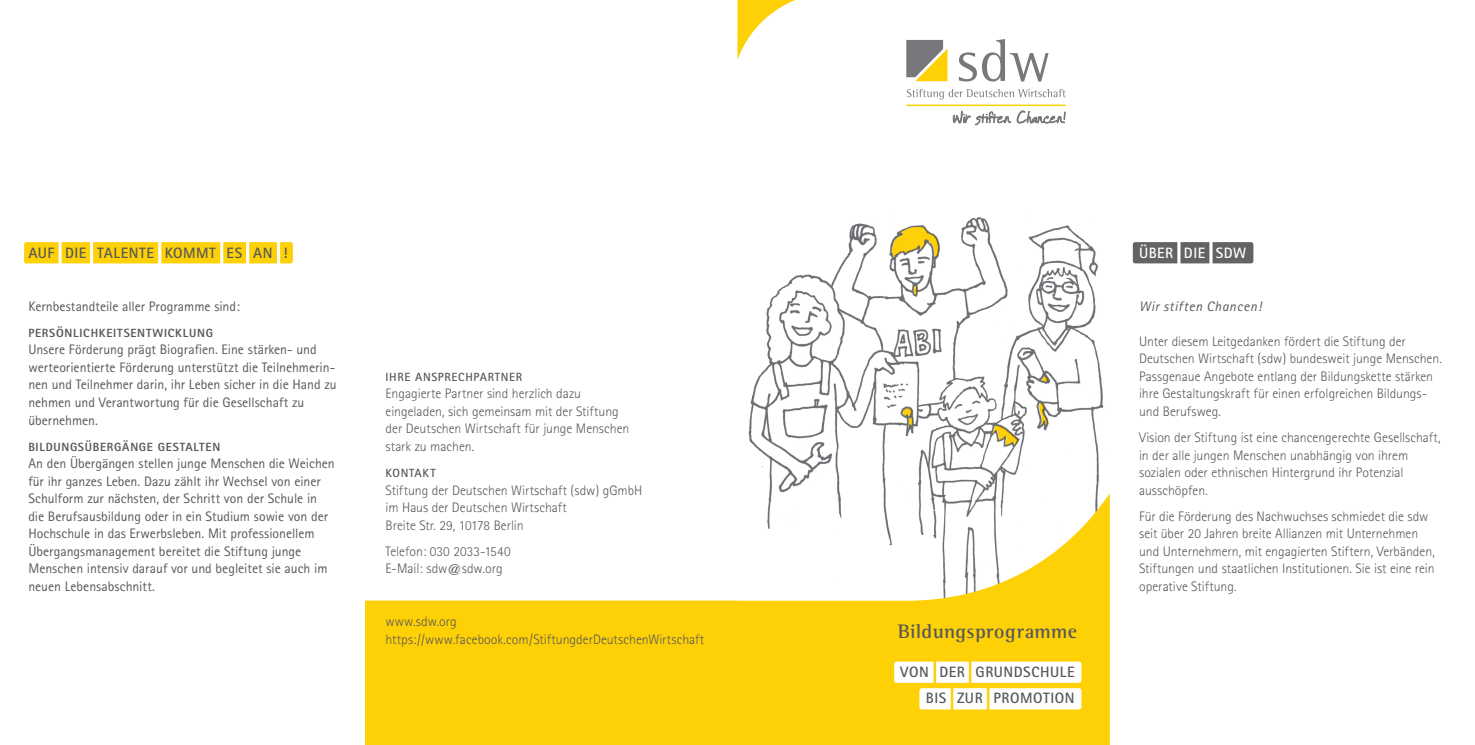
<style>
.page{position:relative;width:1475px;height:745px;background:#fff}
.page>*{position:absolute;margin:0;border:0;box-sizing:border-box;transform-origin:0 0}
.t1{font:700 20px "Rotis Semi Serif";letter-spacing:.02em;color:#57585a}
.t2{font:700 15px/26.2px "Rotis Sans Serif";letter-spacing:.035em;color:#57585a;text-align:right}
.t3{font:700 15px "Rotis Sans Serif";letter-spacing:.03em;color:#fff}
.t4{font:300 13.75px/17.5px "Rotis Sans Serif";color:#57585a}
.t5{font:13.75px/17.5px "Rotis Sans Serif";color:#57585a}
.t6{font:italic 13.75px "Rotis Sans Serif";letter-spacing:.04em;color:#57585a}
.t7{font:800 11.88px "Rotis Sans Serif";letter-spacing:.06em;color:#57585a}
.t8{font:700 11.88px "Rotis Sans Serif";letter-spacing:.055em;color:#57585a}
</style>
<div class="page">
<img style="left:1070px;top:228px;width:34px;height:265px">
<img style="left:748px;top:215px;width:320px;height:278px">
<svg style="left:906px;top:89px;width:159px;height:10px"></svg>
<svg style="left:958px;top:39px;width:90px;height:42px"></svg>
<hr style="left:906px;top:104px;width:159px;height:2px;background:#fed006">
<svg style="left:906px;top:40px;width:41px;height:41px;background:#aea267"></svg>
<svg style="left:1016px;top:111px;width:49px;height:12px"></svg>
<svg style="left:952px;top:111px;width:58px;height:14px"></svg>
<svg style="left:737px;top:0;width:58px;height:60px"></svg>
<svg style="left:737px;top:493px;width:372px;height:251px;fill:#fed006"></svg>
<div style="left:365px;top:600px;width:372px;height:144px;background:#fed006"></div>
<div style="left:24px;top:242px;width:269px;height:21px;background:#fed006;border-radius:2px"></div>
<div style="left:1132px;top:242px;width:121px;height:21px;background:#636366;border-radius:2px"></div>
<div style="left:894px;top:661px;width:187px;height:21px;background:#fff;border-radius:2px"></div>
<div style="left:919px;top:687px;width:162px;height:22px;background:#fff;border-radius:2px"></div>
<svg style="left:58px;top:242px;width:4px;height:22px"></svg>
<hr style="left:90px;top:240px;width:3px;height:26px;background:#fff">
<hr style="left:158px;top:240px;width:3px;height:26px;background:#fff">
<hr style="left:220px;top:240px;width:3px;height:26px;background:#fff">
<hr style="left:246px;top:240px;width:3px;height:26px;background:#fff">
<hr style="left:277px;top:240px;width:3px;height:26px;background:#fff">
<hr style="left:1177px;top:239px;width:3px;height:27px;background:#fff">
<hr style="left:1209px;top:239px;width:3px;height:27px;background:#fff">
<hr style="left:933px;top:657px;width:2px;height:29px;background:#fed006">
<hr style="left:950px;top:684px;width:3px;height:28px;background:#fed006">
<hr style="left:986px;top:684px;width:3px;height:28px;background:#fed006">
<hr style="left:968px;top:657px;width:3px;height:29px;background:#fed006">
<p class="t2" style="left:28px;top:239px;width:261px">AUF DIE TALENTE KOMMT ES AN !</p>
<p class="t5" style="left:28px;top:297px;width:213px">Kernbestandteile aller Programme sind:</p>
<p class="t7" style="left:28px;top:325px;width:186px">PERSÖNLICHKEITSENTWICKLUNG</p>
<p class="t5" style="left:28px;top:340px;width:310px">Unsere Förderung prägt Biografien. Eine stärken- und werteorientierte Förderung unterstützt die Teilnehmerin&shy;nen und Teilnehmer darin, ihr Leben sicher in die Hand zu nehmen und Verantwortung für die Gesellschaft zu übernehmen.</p>
<p class="t7" style="left:28px;top:439px;width:193px">BILDUNGSÜBERGÄNGE GESTALTEN</p>
<p class="t5" style="left:28px;top:454px;width:308px">An den Übergängen stellen junge Menschen die Weichen für ihr ganzes Leben. Dazu zählt ihr Wechsel von einer Schulform zur nächsten, der Schritt von der Schule in die Berufsausbildung oder in ein Studium sowie von der Hochschule in das Erwerbsleben. Mit professionellem Übergangsmanagement bereitet die Stiftung junge Menschen intensiv darauf vor und begleitet sie auch im neuen Lebensabschnitt.</p>
<p class="t8" style="left:385px;top:369px;width:138px">IHRE ANSPRECHPARTNER</p>
<p class="t4" style="left:385px;top:384px;width:245px">Engagierte Partner sind herzlich dazu eingeladen, sich gemeinsam mit der Stiftung der Deutschen Wirtschaft für junge Menschen stark zu machen.</p>
<p class="t8" style="left:385px;top:465px;width:52px">KONTAKT</p>
<p class="t4" style="left:385px;top:481px;width:258px">Stiftung der Deutschen Wirtschaft (sdw) gGmbH im Haus der Deutschen Wirtschaft<br>Breite Str. 29, 10178 Berlin</p>
<p class="t4" style="left:385px;top:542px;width:127px">Telefon: 030 2033-1540<br>E-Mail: sdw@sdw.org</p>
<p class="t4" style="left:385px;top:612px;width:320px">www.sdw.org https://www.facebook.com/StiftungderDeutschenWirtschaft</p>
<h1 class="t1" style="left:897px;top:619px;width:181px">Bildungsprogramme</h1>
<p class="t2" style="left:900px;top:658px;width:176px">VON DER GRUNDSCHULE<br>BIS ZUR PROMOTION</p>
<p class="t3" style="left:1138px;top:243px;width:109px">ÜBER DIE SDW</p>
<p class="t6" style="left:1138px;top:297px;width:124px">Wir stiften Chancen!</p>
<p class="t4" style="left:1138px;top:332px;width:304px">Unter diesem Leitgedanken fördert die Stiftung der Deutschen Wirtschaft (sdw) bundesweit junge Menschen.<br>Passgenaue Angebote entlang der Bildungskette stärken ihre Gestaltungskraft für einen erfolgreichen Bildungs&shy;und Berufsweg.</p>
<p class="t4" style="left:1138px;top:428px;width:303px">Vision der Stiftung ist eine chancengerechte Gesellschaft, in der alle jungen Menschen unabhängig von ihrem sozialen oder ethnischen Hintergrund ihr Potenzial ausschöpfen.</p>
<p class="t4" style="left:1138px;top:507px;width:297px">Für die Förderung des Nachwuchses schmiedet die sdw seit über 20 Jahren breite Allianzen mit Unternehmen und Unternehmern, mit engagierten Stiftern, Verbänden, Stiftungen und staatlichen Institutionen. Sie ist eine rein operative Stiftung.</p>
</div>
